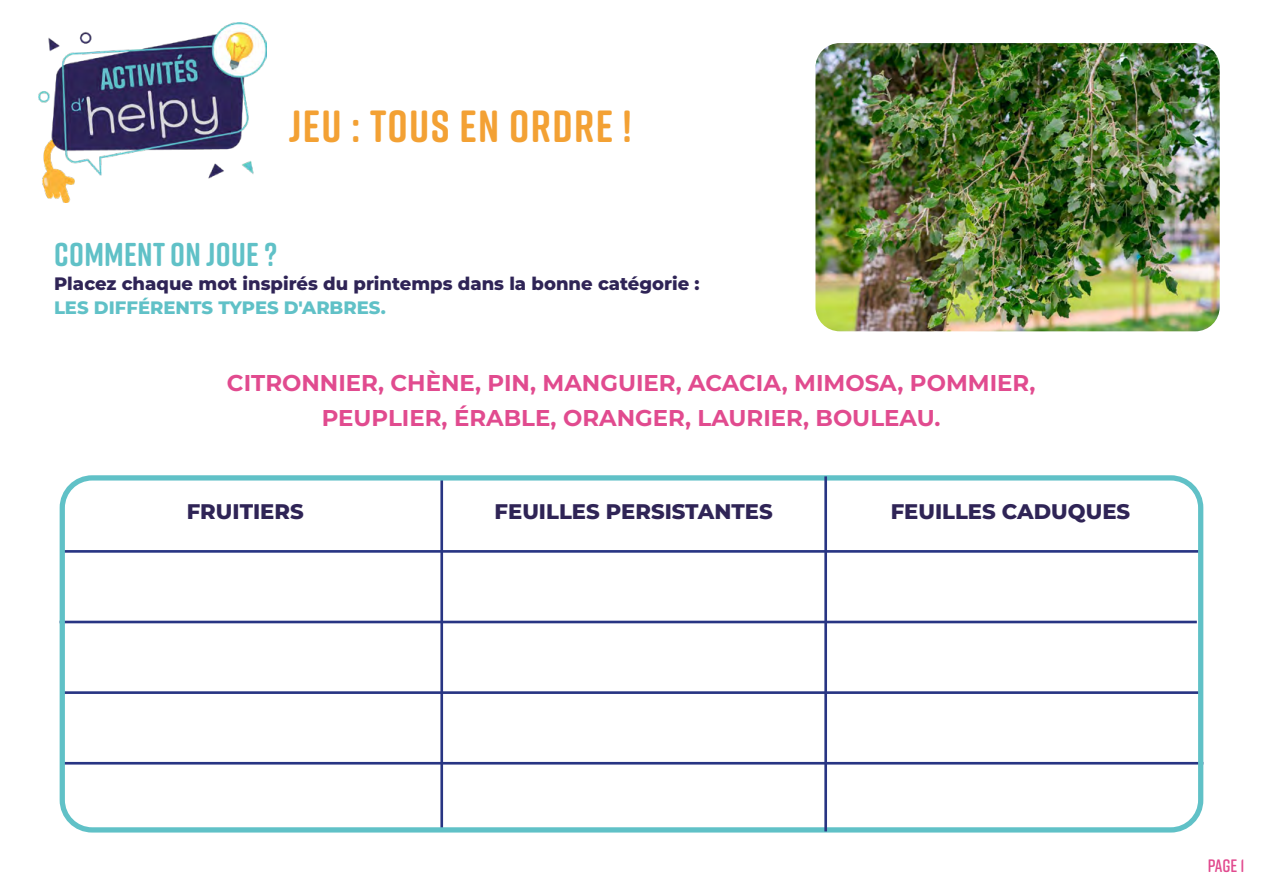
<style>
.page{position:relative;width:1263px;height:893px;background:#fff}
.page>*{position:absolute;margin:0;border:0;box-sizing:border-box;transform-origin:0 0}
.t1{font:700 45px "Rift Soft";letter-spacing:.03em;color:#f3a134}
.t2{font:700 33px "Rift Soft";letter-spacing:.01em;color:#60c1c7}
.t3{font:700 22.8px/35.2px "Montserrat";color:#e14b8f;text-align:center}
.t4{font:800 21.15px "Montserrat";color:#2f2456}
.t5{font:800 18px "Montserrat";color:#2f2456}
.t6{font:800 18px "Montserrat";color:#60c1c7}
.t7{font:600 18px "Rift Soft";color:#e14b8f}
</style>
<div class="page">
<hr style="left:440px;top:476px;width:3px;height:355px;background:#283583">
<hr style="left:60px;top:621px;width:1137px;height:2px;background:#283583">
<hr style="left:63px;top:691px;width:1137px;height:3px;background:#283583">
<hr style="left:63px;top:762px;width:1140px;height:3px;background:#283583">
<hr style="left:63px;top:550px;width:1137px;height:3px;background:#283583">
<div style="left:60px;top:475px;width:1143px;height:357px;border:5px solid #60c1c7;border-radius:30px"></div>
<img style="left:816px;top:44px;width:403px;height:287px">
<div style="left:796px;top:24px;width:443px;height:327px;border:19px solid #fff;border-radius:34px"></div>
<hr style="left:824px;top:476px;width:3px;height:355px;background:#283583">
<img style="left:38px;top:22px;width:228px;height:180px">
<h1 class="t1" style="left:289px;top:94px;width:344px">JEU : TOUS EN ORDRE !</h1>
<h2 class="t2" style="left:54px;top:231px;width:224px">COMMENT ON JOUE ?</h2>
<p class="t5" style="left:54px;top:271px;width:647px">Placez chaque mot inspirés du printemps dans la bonne catégorie :</p>
<p class="t6" style="left:54px;top:295px;width:333px">LES DIFFÉRENTS TYPES D'ARBRES.</p>
<p class="t3" style="left:227px;top:364px;width:810px">CITRONNIER, CHÈNE, PIN, MANGUIER, ACACIA, MIMOSA, POMMIER,<br>PEUPLIER, ÉRABLE, ORANGER, LAURIER, BOULEAU.</p>
<p class="t4" style="left:187px;top:496px;width:118px">FRUITIERS</p>
<p class="t4" style="left:495px;top:496px;width:280px">FEUILLES PERSISTANTES</p>
<p class="t4" style="left:891px;top:496px;width:241px">FEUILLES CADUQUES</p>
<p class="t7" style="left:1208px;top:853px;width:38px">Page 1</p>
</div>
